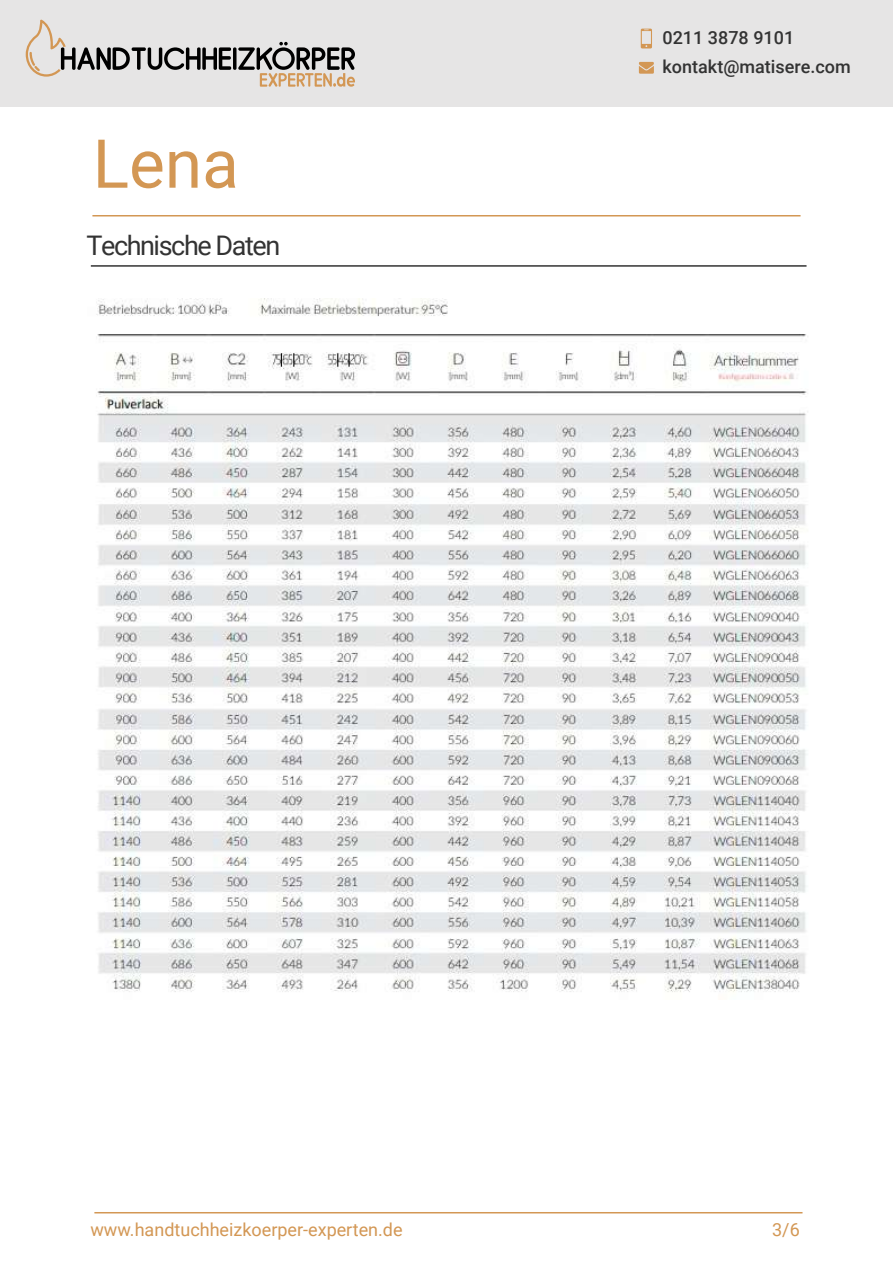
<style>
.page{position:relative;width:893px;height:1262px;background:#fff}
.page>*{position:absolute;margin:0;border:0;box-sizing:border-box;transform-origin:0 0}
.t1{font:67.5px "Roboto";color:#d39754}
.t2{font:27px "Roboto";letter-spacing:-.055em;color:#333}
.t3{font:18px "Roboto";color:#d39754}
.t4{font:500 18px/29.2px "Roboto";color:#333}
</style>
<div class="page">
<div style="left:0;top:0;width:892px;height:106px;background:#e6e5e5"></div>
<svg style="left:640px;top:29px;width:12px;height:19px"></svg>
<svg style="left:639px;top:62px;width:15px;height:12px"></svg>
<svg style="left:26px;top:20px;width:329px;height:67px"></svg>
<hr style="left:92px;top:215px;width:708px;height:1px;background:#d39754">
<hr style="left:94px;top:1212px;width:708px;height:1px;background:#d39754">
<hr style="left:91px;top:265px;width:715px;height:2px;background:#333">
<img style="left:96px;top:298px;width:711px;height:694px">
<h1 class="t1" style="left:93px;top:116px;width:148px">Lena</h1>
<h2 class="t2" style="left:86px;top:227px;width:195px">Technische Daten</h2>
<p class="t4" style="left:662px;top:22px;width:190px">0211 3878 9101 kontakt@matisere.com</p>
<p class="t3" style="left:90px;top:1216px;width:314px">www.handtuchheizkoerper-experten.de</p>
<p class="t3" style="left:772px;top:1216px;width:29px">3/6</p>
</div>
